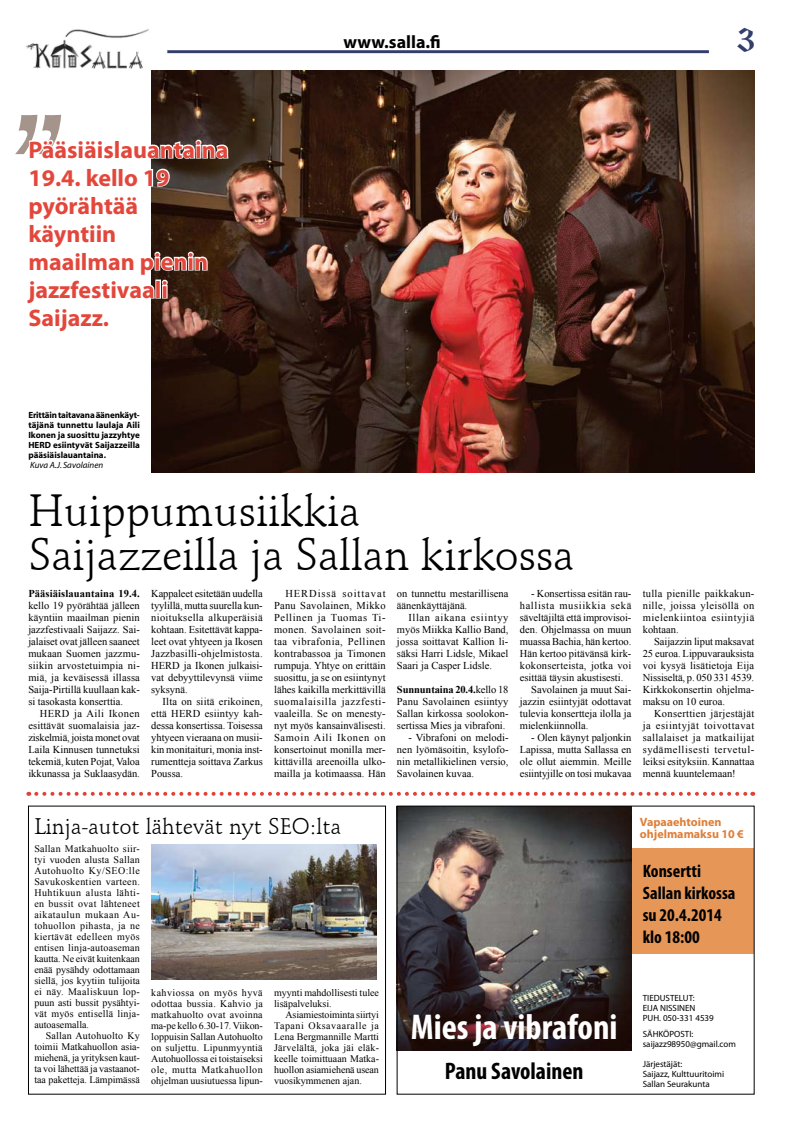
<style>
.page{position:relative;width:794px;height:1134px;background:#fff}
.page>*{position:absolute;margin:0;border:0;box-sizing:border-box;transform-origin:0 0}
.t1{font:700 120px "Schneidler BT";color:#a4948b}
.t2{font:44px/44px "Schneidler BT";color:#000}
.t3{font:700 condensed 36px "Myriad Pro";color:#fff}
.t4{font:36px "Old English Text";color:#333e6c}
.t5{font:700 24px/28px "Myriad Pro";color:#e3473b}
.t6{font:700 condensed 24px "Myriad Pro";color:#000}
.t7{font:22px "Schneidler BT";color:#000}
.t8{font:700 condensed 18px/22px "Myriad Pro";color:#000}
.t9{font:700 18px "Myriad Pro";color:#000}
.t10{font:700 12px/12px "Myriad Pro";color:#de7e38}
.t11{font:10.5px/12px "Times New Roman";color:#000;text-align:justify}
.t12{font:700 10.5px "Times New Roman";letter-spacing:.01em;color:#000}
.t13{font:10.5px "Times New Roman";letter-spacing:.025em;color:#000}
.t14{font:10.5px "Times New Roman";letter-spacing:.055em;color:#000}
.t15{font:10px/11px "Times New Roman";color:#000;text-align:justify}
.t16{font:700 9px/10px "Myriad";color:#000;text-align:justify}
.t17{font:9px/10px "Myriad Pro";color:#000}
.t18{font:italic 9px "Myriad";color:#000}
.s1{font-weight:700}
</style>
<div class="page">
<img style="left:152px;top:71px;width:602px;height:402px">
<hr style="left:167px;top:50px;width:542px;height:3px;background:#333e6c">
<img style="left:26px;top:29px;width:123px;height:40px">
<svg style="left:151px;top:139px;width:79px;height:21px"></svg>
<div style="left:75px;top:180px;width:6px;height:7px;border:2px solid #fff;border-radius:50%"></div>
<svg style="left:151px;top:168px;width:20px;height:20px"></svg>
<svg style="left:151px;top:194px;width:58px;height:139px"></svg>
<div style="left:103px;top:320px;width:6px;height:7px;border:2px solid #fff;border-radius:50%"></div>
<div style="left:28px;top:806px;width:358px;height:288px;border:1px solid #000"></div>
<div style="left:631px;top:848px;width:123px;height:105px;background:#e69657"></div>
<img style="left:398px;top:808px;width:233px;height:242px">
<div style="left:396px;top:806px;width:358px;height:289px;border:1px solid #000"></div>
<svg style="left:36px;top:792px;width:717px;height:4px"></svg>
<img style="left:151px;top:844px;width:225px;height:135px">
<h1 class="t1" style="left:9px;top:85px;width:60px">”</h1>
<h3 class="t5" style="left:28px;top:135px;width:202px">Pääsiäislauantaina<br>19.4. kello 19 pyörähtää käyntiin maailman pienin jazzfestivaali<br>Saijazz.</h3>
<p class="t16" style="left:28px;top:411px;width:113px">Erittäin taitavana äänenkäyt&shy;täjänä tunnettu laulaja Aili Ikonen ja suosittu jazzyhtye HERD esiintyvät Saijazzeilla pääsiäislauantaina.</p>
<p class="t18" style="left:30px;top:461px;width:75px">Kuva A.J. Savolainen</p>
<h3 class="t9" style="left:343px;top:30px;width:99px">www.salla.fi</h3>
<h3 class="t4" style="left:737px;top:16px;width:20px">3</h3>
<h2 class="t2" style="left:28px;top:488px;width:547px">Huippumusiikkia<br>Saijazzeilla ja Sallan kirkossa</h2>
<p class="t11" style="left:151px;top:587px;width:113px">Kappaleet esitetään uudella tyylillä, mutta suurella kun&shy;nioituksella alkuperäisiä kohtaan. Esitettävät kappa&shy;leet ovat yhtyeen ja Ikosen Jazzbasilli-ohjelmistosta.<br>HERD ja Ikonen julkaisi&shy;vat debyyttilevynsä viime syksynä.</p>
<p class="t11" style="left:151px;top:695px;width:113px;text-indent:11px">Ilta on siitä erikoinen, että HERD esiintyy kah&shy;dessa konsertissa. Toisessa yhtyeen vieraana on musii&shy;kin monitaituri, monia inst&shy;rumentteja soittava Zarkus Poussa.</p>
<p class="t12" style="left:28px;top:586px;width:113px">Pääsiäislauantaina 19.4.</p>
<p class="t11" style="left:28px;top:599px;width:113px">kello 19 pyörähtää jälleen käyntiin maailman pienin jazzfestivaali Saijazz. Sai&shy;jalaiset ovat jälleen saaneet mukaan Suomen jazzmu&shy;siikin arvostetuimpia ni&shy;miä, ja keväisessä illassa Saija-Pirtillä kuullaan kak&shy;si tasokasta konserttia.</p>
<p class="t11" style="left:28px;top:707px;width:113px;text-indent:11px">HERD ja Aili Ikonen esittävät suomalaisia jaz&shy;ziskelmiä, joista monet ovat Laila Kinnusen tunnetuksi tekemiä, kuten Pojat, Valoa ikkunassa ja Suklaasydän.</p>
<p class="t11" style="left:531px;top:587px;width:102px">- Konsertissa esitän rau-</p>
<p class="t14" style="left:520px;top:598px;width:113px">hallista musiikkia sekä</p>
<p class="t11" style="left:520px;top:611px;width:113px">säveltäjiltä että improvisoi-</p>
<p class="t11" style="left:520px;top:623px;width:113px">den. Ohjelmassa on muun</p>
<p class="t11" style="left:520px;top:635px;width:113px">muassa Bachia, hän kertoo.</p>
<p class="t11" style="left:520px;top:647px;width:113px">Hän kertoo pitävänsä kirk-</p>
<p class="t13" style="left:520px;top:658px;width:113px">kokonserteista, jotka voi</p>
<p class="t11" style="left:520px;top:671px;width:105px">esittää täysin akustisesti.</p>
<p class="t11" style="left:531px;top:683px;width:102px">Savolainen ja muut Sai-</p>
<p class="t11" style="left:520px;top:695px;width:113px">jazzin esiintyjät odottavat</p>
<p class="t11" style="left:520px;top:707px;width:113px">tulevia konsertteja ilolla ja</p>
<p class="t11" style="left:520px;top:719px;width:70px">mielenkiinnolla.</p>
<p class="t11" style="left:520px;top:731px;width:113px;text-indent:11px">- Olen käynyt paljonkin Lapissa, mutta Sallassa en ole ollut aiemmin. Meille esiintyjille on tosi mukavaa</p>
<p class="t11" style="left:274px;top:587px;width:113px;text-indent:11px">HERDissä soittavat Panu Savolainen, Mikko Pellinen ja Tuomas Ti&shy;monen. Savolainen soit&shy;taa vibrafonia, Pellinen kontrabassoa ja Timonen rumpuja. Yhtye on erittäin suosittu, ja se on esiintynyt lähes kaikilla merkittävillä suomalaisilla jazzfesti&shy;vaaleilla. Se on menesty&shy;nyt myös kansainvälisesti.<br>Samoin Aili Ikonen on konsertoinut monilla mer&shy;kittävillä areenoilla ulko&shy;mailla ja kotimaassa. Hän</p>
<p class="t11" style="left:397px;top:587px;width:113px">on tunnettu mestarillisena äänenkäyttäjänä.</p>
<p class="t11" style="left:397px;top:611px;width:113px;text-indent:11px">Illan aikana esiintyy myös Miikka Kallio Band, jossa soittavat Kallion li&shy;säksi Harri Lidsle, Mikael Saari ja Casper Lidsle.</p>
<p class="t11" style="left:397px;top:683px;width:113px"><span class="s1">Sunnuntaina 20.4.</span>kello 18<br>Panu Savolainen esiintyy Sallan kirkossa soolokon&shy;sertissa Mies ja vibrafoni.</p>
<p class="t11" style="left:397px;top:731px;width:113px;text-indent:11px">- Vibrafoni on melodi&shy;nen lyömäsoitin, ksylofo&shy;nin metallikielinen versio, Savolainen kuvaa.</p>
<p class="t11" style="left:643px;top:587px;width:113px">tulla pienille paikkakun&shy;nille, joissa yleisöllä on mielenkiintoa esiintyjiä kohtaan.</p>
<p class="t11" style="left:643px;top:635px;width:113px;text-indent:11px">Saijazzin liput maksavat 25 euroa. Lippuvarauksista voi kysyä lisätietoja Eija Nissiseltä, p. 050 331 4539.<br>Kirkkokonsertin ohjelma&shy;maksu on 10 euroa.</p>
<p class="t11" style="left:643px;top:707px;width:113px;text-indent:11px">Konserttien järjestäjät ja esiintyjät toivottavat sallalaiset ja matkailijat sydämellisesti tervetul&shy;leiksi esityksiin. Kannattaa mennä kuuntelemaan!</p>
<h3 class="t7" style="left:34px;top:813px;width:308px">Linja-autot lähtevät nyt SEO:lta</h3>
<p class="t15" style="left:34px;top:843px;width:107px">Sallan Matkahuolto siir&shy;tyi vuoden alusta Sallan Autohuolto Ky/SEO:lle Savukoskentien varteen.<br>Huhtikuun alusta lähti&shy;en bussit ovat lähteneet aikataulun mukaan Au&shy;tohuollon pihasta, ja ne kiertävät edelleen myös entisen linja-autoaseman kautta. Ne eivät kuitenkaan enää pysähdy odottamaan siellä, jos kyytiin tulijoita ei näy. Maaliskuun lop&shy;puun asti bussit pysähtyi&shy;vät myös entisellä linja&shy;autoasemalla.</p>
<p class="t15" style="left:34px;top:1030px;width:107px;text-indent:11px">Sallan Autohuolto Ky toimii Matkahuollon asia&shy;miehenä, ja yrityksen kaut&shy;ta voi lähettää ja vastaanot&shy;taa paketteja. Lämpimässä</p>
<p class="t15" style="left:151px;top:987px;width:113px">kahviossa on myös hyvä odottaa bussia. Kahvio ja matkahuolto ovat avoinna ma-pe kello 6.30-17. Viikon&shy;loppuisin Sallan Autohuolto on suljettu. Lipunmyyntiä Autohuollossa ei toistaiseksi ole, mutta Matkahuollon ohjelman uusiutuessa lipun-</p>
<p class="t15" style="left:274px;top:987px;width:106px">myynti mahdollisesti tulee lisäpalveluksi.</p>
<p class="t15" style="left:274px;top:1009px;width:106px;text-indent:11px">Asiamiestoiminta siirtyi Tapani Oksavaaralle ja Lena Bergmannille Martti Järvelältä, joka jäi eläk&shy;keelle toimittuaan Matka&shy;huollon asiamiehenä usean vuosikymmenen ajan.</p>
<h3 class="t3" style="left:411px;top:1005px;width:208px">Mies ja vibrafoni</h3>
<h3 class="t6" style="left:445px;top:1056px;width:140px">Panu Savolainen</h3>
<p class="t10" style="left:640px;top:815px;width:105px">Vapaaehtoinen ohjelmamaksu 10 €</p>
<h3 class="t8" style="left:643px;top:859px;width:94px">Konsertti<br>Sallan kirkossa su 20.4.2014 klo 18:00</h3>
<p class="t17" style="left:643px;top:993px;width:73px">TIEDUSTELUT:<br>EIJA NISSINEN<br>PUH. 050-331 4539</p>
<p class="t17" style="left:643px;top:1028px;width:95px">SÄHKÖPOSTI: saijazz98950@gmail.com</p>
<p class="t17" style="left:643px;top:1058px;width:83px">Järjestäjät:<br>Saijazz, Kulttuuritoimi<br>Sallan Seurakunta</p>
</div>
